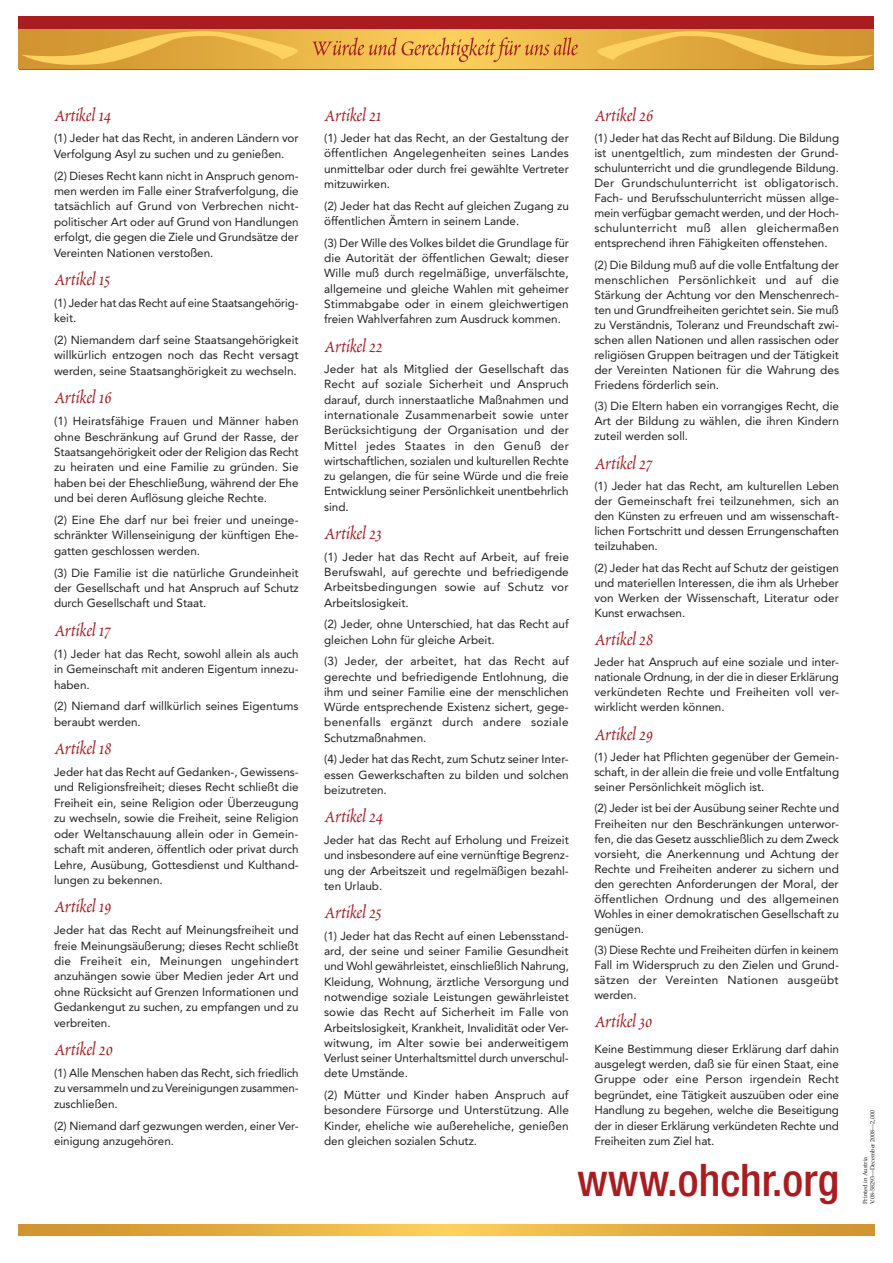
<style>
.page{position:relative;width:893px;height:1263px;background:#fff}
.page>*{position:absolute;margin:0;border:0;box-sizing:border-box;transform-origin:0 0}
.t1{font:500 condensed 45px "Helvetica Neue";color:#a91d21}
.t2{font:21px "Poetica Chancery I";letter-spacing:-.005em;color:#a91d21}
.t3{font:11.7px/15.3px "Avenir LT Std";letter-spacing:-.005em;color:#231f20;text-align:justify}
.t4{font:6px/7.2px "Palatino";color:#231f20}
</style>
<div class="page">
<hr style="left:19px;top:68px;width:855px;height:2px;background:#a91d21">
<svg style="left:19px;top:1225px;width:855px;height:10px;background:#e3ae42"></svg>
<div style="left:19px;top:16px;width:855px;height:14px;background:#a91d21"></div>
<svg style="left:19px;top:30px;width:855px;height:38px;background:#efbe4e"></svg>
<svg style="left:596px;top:31px;width:278px;height:38px;background:#e3ad42"></svg>
<svg style="left:20px;top:31px;width:280px;height:38px;background:#e3ad42"></svg>
<svg style="left:312px;top:37px;width:266px;height:25px;background:#e8aa4c"></svg>
<h2 class="t2" style="left:54px;top:105px;width:59px">Artikel 14</h2>
<p class="t3" style="left:54px;top:131px;width:246px">(1) Jeder hat das Recht, in anderen Ländern vor<br>Verfolgung Asyl zu suchen und zu genießen.</p>
<p class="t3" style="left:54px;top:168px;width:246px">(2) Dieses Recht kann nicht in Anspruch genom&shy;men werden im Falle einer Strafverfolgung, die tatsächlich auf Grund von Verbrechen nicht&shy;politischer Art oder auf Grund von Handlungen erfolgt, die gegen die Ziele und Grundsätze der Vereinten Nationen verstoßen.</p>
<h2 class="t2" style="left:54px;top:269px;width:58px">Artikel 15</h2>
<p class="t3" style="left:54px;top:295px;width:246px">(1) Jeder hat das Recht auf eine Staatsangehörig&shy;keit.</p>
<p class="t3" style="left:54px;top:332px;width:246px">(2) Niemandem darf seine Staatsangehörigkeit willkürlich entzogen noch das Recht versagt werden, seine Staatsanghörigkeit zu wechseln.</p>
<h2 class="t2" style="left:54px;top:388px;width:59px">Artikel 16</h2>
<p class="t3" style="left:54px;top:413px;width:246px">(1) Heiratsfähige Frauen und Männer haben ohne Beschränkung auf Grund der Rasse, der Staatsangehörigkeit oder der Religion das Recht zu heiraten und eine Familie zu gründen. Sie haben bei der Eheschließung, während der Ehe und bei deren Auflösung gleiche Rechte.</p>
<p class="t3" style="left:54px;top:512px;width:246px">(2) Eine Ehe darf nur bei freier und uneinge&shy;schränkter Willenseinigung der künftigen Ehe&shy;gatten geschlossen werden.</p>
<p class="t3" style="left:54px;top:565px;width:246px">(3) Die Familie ist die natürliche Grundeinheit der Gesellschaft und hat Anspruch auf Schutz durch Gesellschaft und Staat.</p>
<h2 class="t2" style="left:54px;top:620px;width:58px">Artikel 17</h2>
<p class="t3" style="left:54px;top:646px;width:246px">(1) Jeder hat das Recht, sowohl allein als auch in Gemeinschaft mit anderen Eigentum innezu&shy;haben.</p>
<p class="t3" style="left:54px;top:699px;width:246px">(2) Niemand darf willkürlich seines Eigentums beraubt werden.</p>
<h2 class="t2" style="left:54px;top:738px;width:59px">Artikel 18</h2>
<p class="t3" style="left:54px;top:764px;width:246px">Jeder hat das Recht auf Gedanken-, Gewissens&shy;und Religionsfreiheit; dieses Recht schließt die Freiheit ein, seine Religion oder Überzeugung zu wechseln, sowie die Freiheit, seine Religion oder Weltanschauung allein oder in Gemein&shy;schaft mit anderen, öffentlich oder privat durch Lehre, Ausübung, Gottesdienst und Kulthand&shy;lungen zu bekennen.</p>
<h2 class="t2" style="left:54px;top:897px;width:59px">Artikel 19</h2>
<p class="t3" style="left:54px;top:922px;width:246px">Jeder hat das Recht auf Meinungsfreiheit und freie Meinungsäußerung; dieses Recht schließt die Freiheit ein, Meinungen ungehindert anzuhängen sowie über Medien jeder Art und ohne Rücksicht auf Grenzen Informationen und Gedankengut zu suchen, zu empfangen und zu verbreiten.</p>
<h2 class="t2" style="left:54px;top:1039px;width:60px">Artikel 20</h2>
<p class="t3" style="left:54px;top:1065px;width:246px">(1) Alle Menschen haben das Recht, sich friedlich zu versammeln und zu Vereinigungen zusammen&shy;zuschließen.</p>
<p class="t3" style="left:54px;top:1118px;width:246px">(2) Niemand darf gezwungen werden, einer Ver&shy;einigung anzugehören.</p>
<h2 class="t2" style="left:324px;top:105px;width:59px">Artikel 21</h2>
<p class="t3" style="left:324px;top:131px;width:246px">(1) Jeder hat das Recht, an der Gestaltung der öffentlichen Angelegenheiten seines Landes unmittelbar oder durch frei gewählte Vertreter mitzuwirken.</p>
<p class="t3" style="left:324px;top:198px;width:246px">(2) Jeder hat das Recht auf gleichen Zugang zu öffentlichen Ämtern in seinem Lande.</p>
<p class="t3" style="left:324px;top:235px;width:246px">(3) Der Wille des Volkes bildet die Grundlage für die Autorität der öffentlichen Gewalt; dieser Wille muß durch regelmäßige, unverfälschte, allgemeine und gleiche Wahlen mit geheimer Stimmabgabe oder in einem gleichwertigen freien Wahlverfahren zum Ausdruck kommen.</p>
<h2 class="t2" style="left:324px;top:336px;width:60px">Artikel 22</h2>
<p class="t3" style="left:324px;top:362px;width:246px">Jeder hat als Mitglied der Gesellschaft das Recht auf soziale Sicherheit und Anspruch darauf, durch innerstaatliche Maßnahmen und internationale Zusammenarbeit sowie unter Berücksichtigung der Organisation und der Mittel jedes Staates in den Genuß der wirtschaftlichen, sozialen und kulturellen Rechte zu gelangen, die für seine Würde und die freie Entwicklung seiner Persönlichkeit unentbehrlich sind.</p>
<h2 class="t2" style="left:324px;top:523px;width:59px">Artikel 23</h2>
<p class="t3" style="left:324px;top:549px;width:246px">(1) Jeder hat das Recht auf Arbeit, auf freie Berufswahl, auf gerechte und befriedigende Arbeitsbedingungen sowie auf Schutz vor Arbeitslosigkeit.</p>
<p class="t3" style="left:324px;top:617px;width:246px">(2) Jeder, ohne Unterschied, hat das Recht auf gleichen Lohn für gleiche Arbeit.</p>
<p class="t3" style="left:324px;top:654px;width:246px">(3) Jeder, der arbeitet, hat das Recht auf gerechte und befriedigende Entlohnung, die ihm und seiner Familie eine der menschlichen Würde entsprechende Existenz sichert, gege&shy;benenfalls ergänzt durch andere soziale Schutzmaßnahmen.</p>
<p class="t3" style="left:324px;top:752px;width:246px">(4) Jeder hat das Recht, zum Schutz seiner Inter&shy;essen Gewerkschaften zu bilden und solchen beizutreten.</p>
<h2 class="t2" style="left:324px;top:806px;width:61px">Artikel 24</h2>
<p class="t3" style="left:324px;top:832px;width:246px">Jeder hat das Recht auf Erholung und Freizeit und insbesondere auf eine vernünftige Begrenz&shy;ung der Arbeitszeit und regelmäßigen bezahl&shy;ten Urlaub.</p>
<h2 class="t2" style="left:324px;top:902px;width:59px">Artikel 25</h2>
<p class="t3" style="left:324px;top:928px;width:246px">(1) Jeder hat das Recht auf einen Lebensstand&shy;ard, der seine und seiner Familie Gesundheit und Wohl gewährleistet, einschließlich Nahrung, Kleidung, Wohnung, ärztliche Versorgung und notwendige soziale Leistungen gewährleistet sowie das Recht auf Sicherheit im Falle von Arbeitslosigkeit, Krankheit, Invalidität oder Ver&shy;witwung, im Alter sowie bei anderweitigem Verlust seiner Unterhaltsmittel durch unverschul&shy;dete Umstände.</p>
<p class="t3" style="left:324px;top:1087px;width:246px">(2) Mütter und Kinder haben Anspruch auf besondere Fürsorge und Unterstützung. Alle Kinder, eheliche wie außereheliche, genießen den gleichen sozialen Schutz.</p>
<h2 class="t2" style="left:594px;top:105px;width:60px">Artikel 26</h2>
<p class="t3" style="left:594px;top:130px;width:246px">(1) Jeder hat das Recht auf Bildung. Die Bildung ist unentgeltlich, zum mindesten der Grund&shy;schulunterricht und die grundlegende Bildung.<br>Der Grundschulunterricht ist obligatorisch.<br>Fach- und Berufsschulunterricht müssen allge&shy;mein verfügbar gemacht werden, und der Hoch&shy;schulunterricht muß allen gleichermaßen entsprechend ihren Fähigkeiten offenstehen.</p>
<p class="t3" style="left:594px;top:257px;width:246px">(2) Die Bildung muß auf die volle Entfaltung der menschlichen Persönlichkeit und auf die Stärkung der Achtung vor den Menschenrech&shy;ten und Grundfreiheiten gerichtet sein. Sie muß zu Verständnis, Toleranz und Freundschaft zwi&shy;schen allen Nationen und allen rassischen oder religiösen Gruppen beitragen und der Tätigkeit der Vereinten Nationen für die Wahrung des Friedens förderlich sein.</p>
<p class="t3" style="left:594px;top:399px;width:246px">(3) Die Eltern haben ein vorrangiges Recht, die Art der Bildung zu wählen, die ihren Kindern zuteil werden soll.</p>
<h2 class="t2" style="left:594px;top:453px;width:59px">Artikel 27</h2>
<p class="t3" style="left:594px;top:478px;width:246px;text-align:left">(1) Jeder hat das Recht, am kulturellen Leben der Gemeinschaft frei teilzunehmen, sich an den Künsten zu erfreuen und am wissenschaft-- lichen Fortschritt und dessen Errungenschaften teilzuhaben.</p>
<p class="t3" style="left:594px;top:560px;width:246px">(2) Jeder hat das Recht auf Schutz der geistigen und materiellen Interessen, die ihm als Urheber von Werken der Wissenschaft, Literatur oder Kunst erwachsen.</p>
<h2 class="t2" style="left:594px;top:629px;width:60px">Artikel 28</h2>
<p class="t3" style="left:594px;top:655px;width:246px">Jeder hat Anspruch auf eine soziale und inter&shy;nationale Ordnung, in der die in dieser Erklärung verkündeten Rechte und Freiheiten voll ver&shy;wirklicht werden können.</p>
<h2 class="t2" style="left:594px;top:724px;width:60px">Artikel 29</h2>
<p class="t3" style="left:594px;top:749px;width:246px">(1) Jeder hat Pflichten gegenüber der Gemein&shy;schaft, in der allein die freie und volle Entfaltung seiner Persönlichkeit möglich ist.</p>
<p class="t3" style="left:594px;top:801px;width:246px">(2) Jeder ist bei der Ausübung seiner Rechte und Freiheiten nur den Beschränkungen unterwor&shy;fen, die das Gesetz ausschließlich zu dem Zweck vorsieht, die Anerkennung und Achtung der Rechte und Freiheiten anderer zu sichern und den gerechten Anforderungen der Moral, der öffentlichen Ordnung und des allgemeinen Wohles in einer demokratischen Gesellschaft zu genügen.</p>
<p class="t3" style="left:594px;top:943px;width:246px">(3) Diese Rechte und Freiheiten dürfen in keinem Fall im Widerspruch zu den Zielen und Grund&shy;sätzen der Vereinten Nationen ausgeübt werden.</p>
<h2 class="t2" style="left:594px;top:1012px;width:60px">Artikel 30</h2>
<p class="t3" style="left:594px;top:1041px;width:246px">Keine Bestimmung dieser Erklärung darf dahin ausgelegt werden, daß sie für einen Staat, eine Gruppe oder eine Person irgendein Recht begründet, eine Tätigkeit auszuüben oder eine Handlung zu begehen, welche die Beseitigung der in dieser Erklärung verkündeten Rechte und Freiheiten zum Ziel hat.</p>
<h1 class="t1" style="left:577px;top:1153px;width:263px">www.ohchr.org</h1>
<p class="t4" style="left:862px;top:1204px;width:95px;rotate:-90deg">Printed in Austria<br>V.08-58293—December 2008—2,000</p>
</div>
